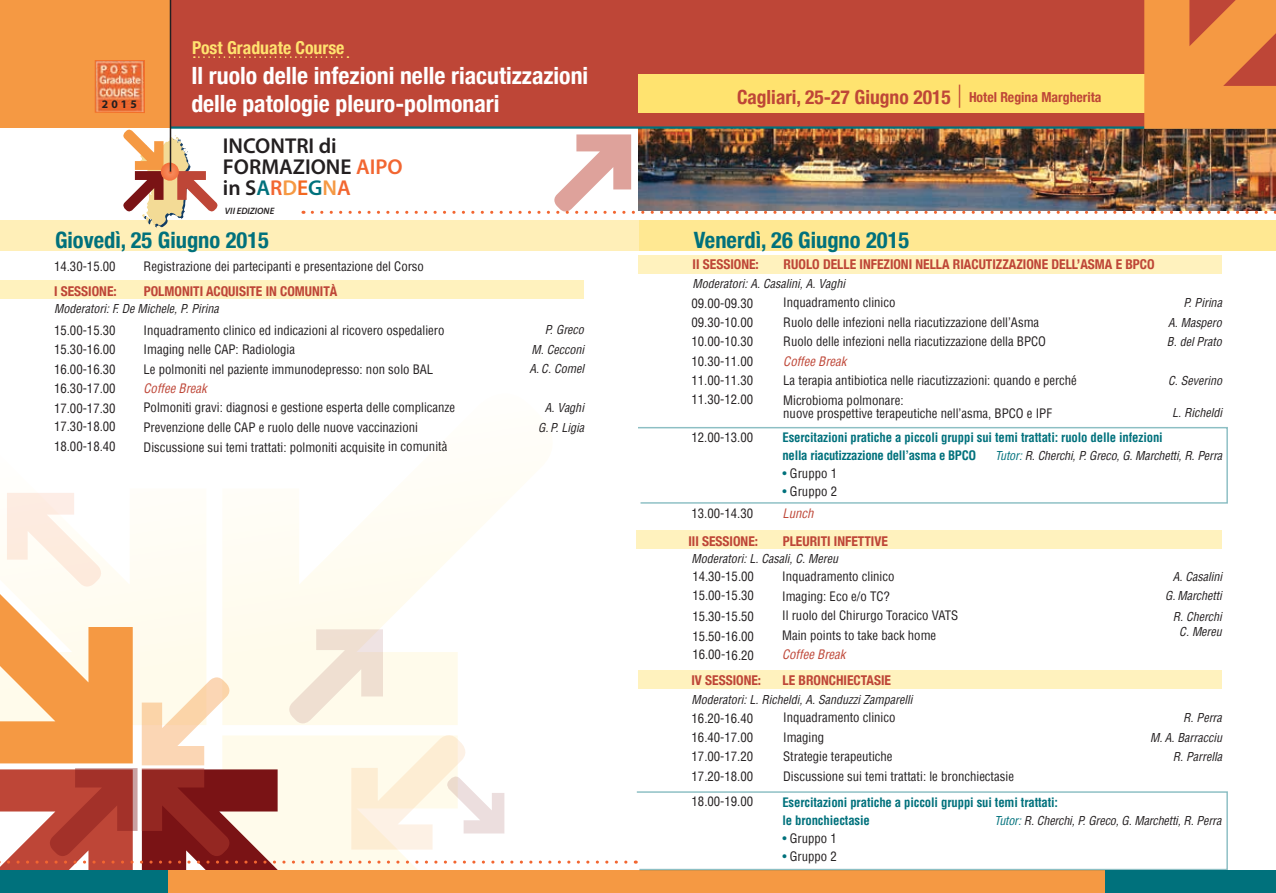
<style>
.page{position:relative;width:1276px;height:893px;background:#fff}
.page>*{position:absolute;margin:0;border:0;box-sizing:border-box;transform-origin:0 0}
.t1{font:700 condensed 23.7px/28.5px "Helvetica Neue";color:#fff}
.t2{font:700 condensed 22.5px "Helvetica Neue";color:#00717c}
.t3{font:600 21.6px/21.1px "Myriad Pro";color:#231f20}
.t4{font:700 condensed 19.5px "Helvetica Neue";color:#be4637}
.t5{font:700 condensed 17.7px "Helvetica Neue";color:#ffe36f}
.t6{font:700 condensed 13.5px "Helvetica Neue";color:#be4637}
.t7{font:condensed 12.75px/19.5px "Helvetica";color:#231f20}
.t8{font:700 condensed 12.75px/18px "Helvetica";letter-spacing:-.01em;color:#00717c}
.t9{font:italic condensed 12.75px "Helvetica";color:#be4637}
.t10{font:italic condensed 12px/19.5px "Helvetica";color:#231f20;text-align:justify}
.t11{font:700 11.7px "Myriad Pro";color:#231f20}
.t12{font:italic 600 9.3px "Myriad Pro";color:#231f20}
.s1{color:#f26631}
.s2{color:#00717c}
.s3{color:#f59943}
.s4{color:#f26821}
.s5{font-family:"Optima";font-weight:400;font-stretch:normal;font-size:23.1px}
.s6{font-size:13.8px}
</style>
<div class="page">
<div style="left:638px;top:220px;width:638px;height:31px;background:#ffe892"></div>
<div style="left:0;top:220px;width:638px;height:31px;background:#ffefb8"></div>
<div style="left:0;top:280px;width:584px;height:19px;background:#fff2be"></div>
<div style="left:0;top:0;width:171px;height:128px;background:#f59943"></div>
<img style="left:97px;top:62px;width:25px;height:49px">
<div style="left:95px;top:60px;width:50px;height:53px;border:1px solid #f37029"></div>
<div style="left:638px;top:255px;width:584px;height:19px;background:#fff2be"></div>
<svg style="left:638px;top:427px;width:590px;height:77px"></svg>
<div style="left:169px;top:870px;width:937px;height:23px;background:#f59943"></div>
<div style="left:1105px;top:870px;width:171px;height:23px;background:#00717c"></div>
<svg style="left:0;top:493px;width:626px;height:400px"></svg>
<img style="left:122px;top:0;width:1154px;height:228px">
<div style="left:637px;top:530px;width:585px;height:19px;background:#fff2be"></div>
<div style="left:639px;top:670px;width:583px;height:19px;background:#fff2be"></div>
<svg style="left:635px;top:791px;width:593px;height:80px"></svg>
<p class="t11" style="left:102px;top:97px;width:37px">2015</p>
<h3 class="t5" style="left:192px;top:33px;width:154px">Post Graduate Course</h3>
<h1 class="t1" style="left:191px;top:59px;width:398px">Il ruolo delle infezioni nelle riacutizzazioni delle patologie pleuro-polmonari</h1>
<h3 class="t3" style="left:223px;top:135px;width:181px">INCONTRI di<br>FORMAZIONE <span class="s1">AIPO </span>in S<span class="s2">A</span><span class="s1">R</span><span class="s3">D</span><span class="s4">E</span><span class="s2">G</span><span class="s3">N</span><span class="s1">A</span></h3>
<p class="t12" style="left:225px;top:205px;width:51px">VII EDIZIONE</p>
<h2 class="t2" style="left:55px;top:222px;width:215px">Giovedì, 25 Giugno 2015</h2>
<p class="t7" style="left:54px;top:257px;width:63px">14.30-15.00</p>
<p class="t7" style="left:144px;top:256px;width:282px">Registrazione dei partecipanti e presentazione del Corso</p>
<p class="t6" style="left:54px;top:280px;width:64px">I SESSIONE:</p>
<p class="t6" style="left:144px;top:280px;width:195px">POLMONITI ACQUISITE IN COMUNITÀ</p>
<p class="t10" style="left:54px;top:299px;width:166px">Moderatori: F. De Michele, P. Pirina</p>
<p class="t7" style="left:54px;top:321px;width:63px;text-align:justify">15.00-15.30<br>15.30-16.00<br>16.00-16.30<br>16.30-17.00<br>17.00-17.30<br>17.30-18.00</p>
<p class="t7" style="left:54px;top:437px;width:63px">18.00-18.40</p>
<p class="t7" style="left:144px;top:320px;width:302px">Inquadramento clinico ed indicazioni al ricovero ospedaliero<br>Imaging nelle CAP: Radiologia<br>Le polmoniti nel paziente immunodepresso: non solo BAL</p>
<p class="t9" style="left:144px;top:380px;width:65px">Coffee Break</p>
<p class="t7" style="left:144px;top:398px;width:313px">Polmoniti gravi: diagnosi e gestione esperta delle complicanze<br>Prevenzione delle CAP e ruolo delle nuove vaccinazioni<br>Discussione sui temi trattati: polmoniti acquisite in comunità</p>
<p class="t10" style="left:529px;top:320px;width:56px;text-indent:15px">P. Greco M. Cecconi A. C. Comel</p>
<p class="t10" style="left:538px;top:398px;width:47px;text-align:center">A. Vaghi<br>G. P. Ligia</p>
<h3 class="t4" style="left:737px;top:81px;width:366px">Cagliari, 25-27 Giugno 2015 <span class="s5">|</span> <span class="s6">Hotel Regina Margherita</span></h3>
<h2 class="t2" style="left:693px;top:222px;width:217px">Venerdì, 26 Giugno 2015</h2>
<p class="t6" style="left:692px;top:253px;width:68px">II SESSIONE:</p>
<p class="t6" style="left:783px;top:253px;width:373px">RUOLO DELLE INFEZIONI NELLA RIACUTIZZAZIONE DELL’ASMA E BPCO</p>
<p class="t10" style="left:692px;top:273px;width:154px">Moderatori: A. Casalini, A. Vaghi</p>
<p class="t7" style="left:691px;top:293px;width:63px;text-align:justify">09.00-09.30<br>09.30-10.00<br>10.00-10.30<br>10.30-11.00<br>11.00-11.30<br>11.30-12.00</p>
<p class="t7" style="left:691px;top:428px;width:63px">12.00-13.00</p>
<p class="t7" style="left:691px;top:504px;width:63px">13.00-14.30</p>
<p class="t7" style="left:783px;top:293px;width:264px">Inquadramento clinico<br>Ruolo delle infezioni nella riacutizzazione dell’Asma<br>Ruolo delle infezioni nella riacutizzazione della BPCO</p>
<p class="t9" style="left:783px;top:353px;width:65px">Coffee Break</p>
<p class="t7" style="left:783px;top:371px;width:295px">La terapia antibiotica nelle riacutizzazioni: quando e perché<br>Microbioma polmonare:</p>
<p class="t7" style="left:783px;top:404px;width:270px">nuove prospettive terapeutiche nell’asma, BPCO e IPF</p>
<p class="t10" style="left:1167px;top:293px;width:56px;text-indent:17px">P. Pirina A. Maspero B. del Prato</p>
<p class="t10" style="left:1168px;top:371px;width:55px">C. Severino</p>
<p class="t10" style="left:1172px;top:403px;width:51px">L. Richeldi</p>
<p class="t8" style="left:782px;top:429px;width:382px">Esercitazioni pratiche a piccoli gruppi sui temi trattati: ruolo delle infezioni nella riacutizzazione dell’asma e BPCO</p>
<p class="t7" style="left:782px;top:464px;width:56px"><span class="s2">•</span> Gruppo 1</p>
<p class="t7" style="left:782px;top:482px;width:56px"><span class="s2">•</span> Gruppo 2</p>
<p class="t10" style="left:995px;top:446px;width:228px"><span class="s2">Tutor:</span> R. Cherchi, P. Greco, G. Marchetti, R. Perra</p>
<p class="t9" style="left:782px;top:506px;width:33px">Lunch</p>
<p class="t6" style="left:688px;top:530px;width:71px">III SESSIONE:</p>
<p class="t6" style="left:782px;top:530px;width:107px">PLEURITI INFETTIVE</p>
<p class="t10" style="left:691px;top:549px;width:148px">Moderatori: L. Casali, C. Mereu</p>
<p class="t7" style="left:692px;top:567px;width:63px">14.30-15.00<br>15.00-15.30</p>
<p class="t7" style="left:692px;top:607px;width:63px">15.30-15.50<br>15.50-16.00</p>
<p class="t7" style="left:692px;top:645px;width:63px">16.00-16.20</p>
<p class="t7" style="left:782px;top:567px;width:178px">Inquadramento clinico<br>Imaging: Eco e/o TC?<br>Il ruolo del Chirurgo Toracico VATS<br>Main points to take back home</p>
<p class="t9" style="left:782px;top:647px;width:65px">Coffee Break</p>
<p class="t6" style="left:691px;top:668px;width:71px">IV SESSIONE:</p>
<p class="t6" style="left:782px;top:668px;width:110px">LE BRONCHIECTASIE</p>
<p class="t10" style="left:691px;top:690px;width:222px">Moderatori: L. Richeldi, A. Sanduzzi Zamparelli</p>
<p class="t10" style="left:1165px;top:567px;width:58px;text-align:right">A. Casalini<br>G. Marchetti<br>R. Cherchi</p>
<p class="t10" style="left:1179px;top:621px;width:44px">C. Mereu</p>
<p class="t7" style="left:691px;top:708px;width:63px;text-align:justify">16.20-16.40<br>16.40-17.00<br>17.00-17.20<br>17.20-18.00</p>
<p class="t7" style="left:691px;top:792px;width:63px">18.00-19.00</p>
<p class="t7" style="left:783px;top:708px;width:232px">Inquadramento clinico<br>Imaging<br>Strategie terapeutiche<br>Discussione sui temi trattati: le bronchiectasie</p>
<p class="t10" style="left:1150px;top:708px;width:73px;text-align:right">R. Perra<br>M. A. Barracciu<br>R. Parrella</p>
<p class="t8" style="left:782px;top:793px;width:277px">Esercitazioni pratiche a piccoli gruppi sui temi trattati: le bronchiectasie</p>
<p class="t7" style="left:782px;top:828px;width:56px"><span class="s2">•</span> Gruppo 1</p>
<p class="t7" style="left:782px;top:846px;width:56px"><span class="s2">•</span> Gruppo 2</p>
<p class="t10" style="left:994px;top:811px;width:228px"><span class="s2">Tutor:</span> R. Cherchi, P. Greco, G. Marchetti, R. Perra</p>
</div>
